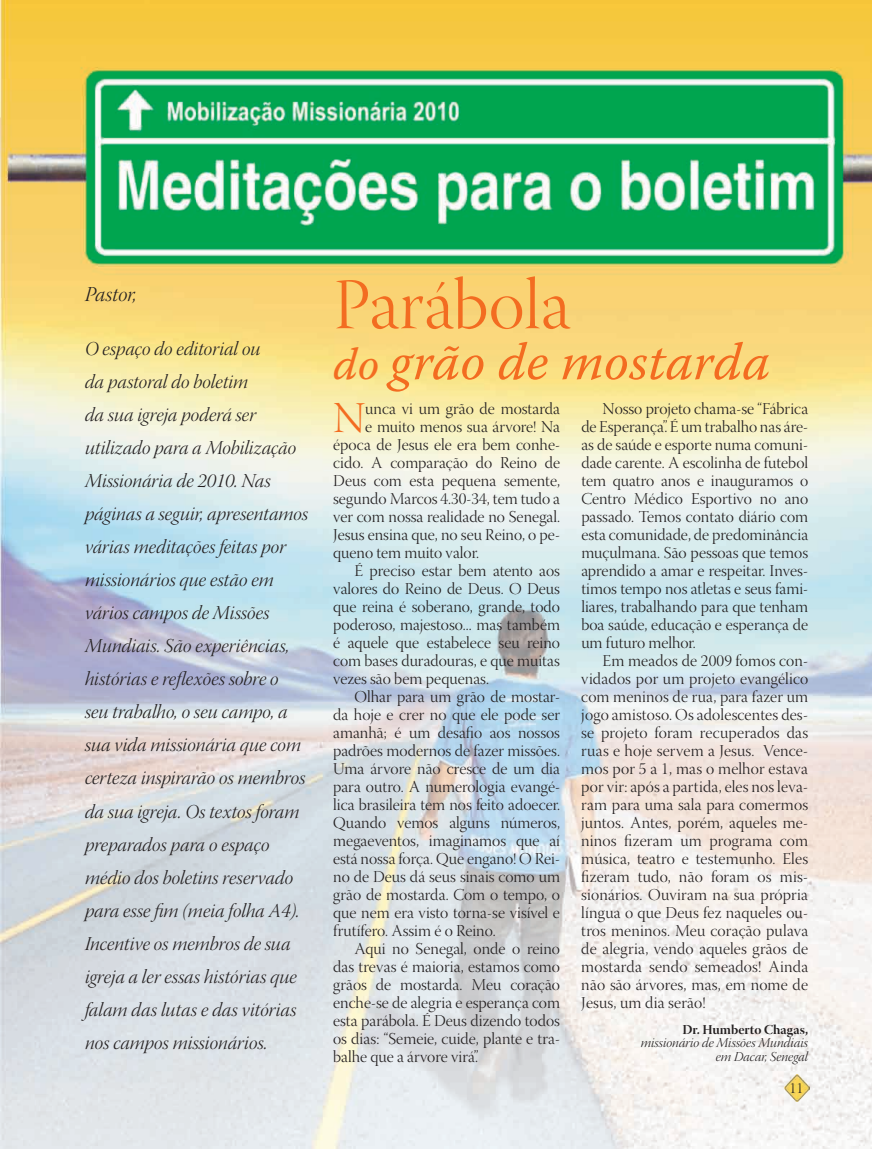
<style>
.page{position:relative;width:872px;height:1149px;background:#fff}
.page>*{position:absolute;margin:0;border:0;box-sizing:border-box;transform-origin:0 0}
.t1{font:72px "Warnock Pro Light Disp";color:#f36c21}
.t2{font:italic 52.5px "Warnock Pro";color:#f36c21}
.t3{font:43.8px "Warnock Pro Light Disp";color:#f36c21}
.t4{font:21px "Warnock Pro Light It Disp";color:#231f20}
.t5{font:19.5px/33px "Warnock Pro Light It Disp";color:#231f20}
.t6{font:16.5px/18px "Warnock Pro Light Disp";color:#231f20;text-align:justify}
.t7{font:15px "Warnock Pro Light Disp";color:#231f20}
.t8{font:13.5px/13.5px "Warnock Pro Light It Disp";color:#231f20;text-align:right}
.t9{font:13.5px "Warnock Pro Bold Disp";letter-spacing:.005em;color:#231f20}
.s1{font-size:45px}
</style>
<div class="page">
<img style="left:0;top:0;width:872px;height:1148px">
<img style="left:0;top:0;width:1px;height:277px">
<h1 class="t1" style="left:333px;top:266px;width:239px">Parábola</h1>
<p class="t4" style="left:85px;top:282px;width:54px">Pastor,</p>
<p class="t5" style="left:85px;top:334px;width:225px">O espaço do editorial ou<br>da pastoral do boletim<br>da sua igreja poderá ser utilizado para a Mobilização<br>Missionária de 2010. Nas páginas a seguir, apresentamos várias meditações feitas por missionários que estão em vários campos de Missões<br>Mundiais. São experiências, histórias e reflexões sobre o<br>seu trabalho, o seu campo, a sua vida missionária que com certeza inspirarão os membros da sua igreja. Os textos foram preparados para o espaço médio dos boletins reservado para esse fim (meia folha A4).<br>Incentive os membros de sua igreja a ler essas histórias que falam das lutas e das vitórias nos campos missionários.</p>
<h2 class="t2" style="left:333px;top:330px;width:439px"><span class="s1">do</span> grão de mostarda</h2>
<p class="t6" style="left:581px;top:400px;width:228px;text-indent:21px">Nosso projeto chama-se “Fábrica de Esperança”. É um trabalho nas áre&shy;as de saúde e esporte numa comuni&shy;dade carente. A escolinha de futebol tem quatro anos e inauguramos o Centro Médico Esportivo no ano passado. Temos contato diário com esta comunidade, de predominância muçulmana. São pessoas que temos aprendido a amar e respeitar. Inves&shy;timos tempo nos atletas e seus fami&shy;liares, trabalhando para que tenham boa saúde, educação e esperança de um futuro melhor.</p>
<p class="t6" style="left:581px;top:652px;width:228px;text-indent:21px">Em meados de 2009 fomos con&shy;vidados por um projeto evangélico com meninos de rua, para fazer um jogo amistoso. Os adolescentes des&shy;se projeto foram recuperados das ruas e hoje servem a Jesus. Vence&shy;mos por 5 a 1, mas o melhor estava por vir: após a partida, eles nos leva&shy;ram para uma sala para comermos juntos. Antes, porém, aqueles me&shy;ninos fizeram um programa com música, teatro e testemunho. Eles fizeram tudo, não foram os mis&shy;sionários. Ouviram na sua própria língua o que Deus fez naqueles ou&shy;tros meninos. Meu coração pulava de alegria, vendo aqueles grãos de mostarda sendo semeados! Ainda não são árvores, mas, em nome de Jesus, um dia serão!</p>
<p class="t9" style="left:682px;top:1020px;width:127px">Dr. Humberto Chagas,</p>
<p class="t8" style="left:641px;top:1036px;width:169px">missionário de Missões Mundiais em Dacar, Senegal</p>
<p class="t7" style="left:789px;top:1079px;width:15px">11</p>
<h3 class="t3" style="left:333px;top:393px;width:34px">N</h3>
<p class="t6" style="left:365px;top:400px;width:196px">unca vi um grão de mostarda</p>
<p class="t6" style="left:365px;top:418px;width:196px">e muito menos sua árvore! Na</p>
<p class="t6" style="left:333px;top:436px;width:228px">época de Jesus ele era bem conhe-</p>
<p class="t6" style="left:333px;top:454px;width:228px">cido. A comparação do Reino de</p>
<p class="t6" style="left:333px;top:472px;width:228px">Deus com esta pequena semente,</p>
<p class="t6" style="left:333px;top:490px;width:228px">segundo Marcos 4.30-34, tem tudo a</p>
<p class="t6" style="left:333px;top:508px;width:228px">ver com nossa realidade no Senegal.</p>
<p class="t6" style="left:333px;top:526px;width:228px">Jesus ensina que, no seu Reino, o pe-</p>
<p class="t6" style="left:333px;top:544px;width:147px">queno tem muito valor.</p>
<p class="t6" style="left:354px;top:562px;width:207px">É preciso estar bem atento aos</p>
<p class="t6" style="left:333px;top:580px;width:228px">valores do Reino de Deus. O Deus</p>
<p class="t6" style="left:333px;top:598px;width:228px">que reina é soberano, grande, todo</p>
<p class="t6" style="left:333px;top:616px;width:228px">poderoso, majestoso... mas também</p>
<p class="t6" style="left:333px;top:634px;width:228px">é aquele que estabelece seu reino</p>
<p class="t6" style="left:333px;top:652px;width:228px">com bases duradouras, e que muitas</p>
<p class="t6" style="left:333px;top:670px;width:157px">vezes são bem pequenas.</p>
<p class="t6" style="left:354px;top:688px;width:207px">Olhar para um grão de mostar-</p>
<p class="t6" style="left:333px;top:706px;width:228px">da hoje e crer no que ele pode ser</p>
<p class="t6" style="left:333px;top:724px;width:228px">amanhã; é um desafio aos nossos</p>
<p class="t6" style="left:333px;top:742px;width:228px">padrões modernos de fazer missões.</p>
<p class="t6" style="left:333px;top:760px;width:228px">Uma árvore não cresce de um dia</p>
<p class="t6" style="left:333px;top:778px;width:228px">para outro. A numerologia evangé-</p>
<p class="t6" style="left:333px;top:796px;width:228px">lica brasileira tem nos feito adoecer.</p>
<p class="t6" style="left:333px;top:814px;width:228px">Quando vemos alguns números,</p>
<p class="t6" style="left:333px;top:832px;width:228px">megaeventos, imaginamos que aí</p>
<p class="t6" style="left:333px;top:850px;width:228px">está nossa força. Que engano! O Rei-</p>
<p class="t6" style="left:333px;top:868px;width:228px">no de Deus dá seus sinais como um</p>
<p class="t6" style="left:333px;top:886px;width:228px">grão de mostarda. Com o tempo, o</p>
<p class="t6" style="left:333px;top:904px;width:228px">que nem era visto torna-se visível e</p>
<p class="t6" style="left:333px;top:922px;width:164px">frutífero. Assim é o Reino.</p>
<p class="t6" style="left:354px;top:940px;width:207px">Aqui no Senegal, onde o reino</p>
<p class="t6" style="left:333px;top:958px;width:228px">das trevas é maioria, estamos como</p>
<p class="t6" style="left:333px;top:976px;width:228px">grãos de mostarda. Meu coração</p>
<p class="t6" style="left:333px;top:994px;width:228px">enche-se de alegria e esperança com</p>
<p class="t6" style="left:333px;top:1013px;width:228px">esta parábola. É Deus dizendo todos</p>
<p class="t6" style="left:333px;top:1031px;width:228px">os dias: “Semeie, cuide, plante e tra-</p>
<p class="t6" style="left:333px;top:1049px;width:147px">balhe que a árvore virá”.</p>
<p class="t7" style="left:792px;top:1079px;width:15px">11</p>
</div>
